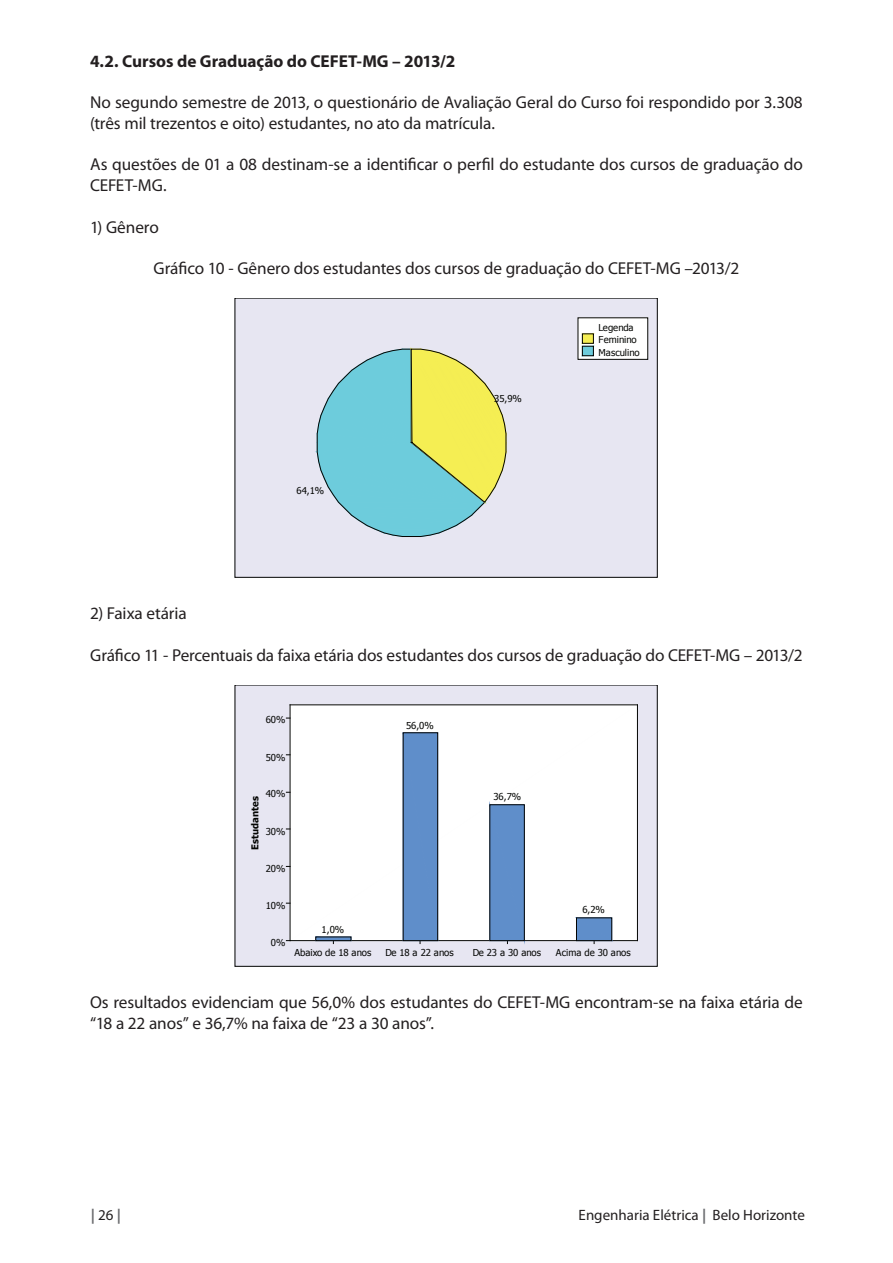
<style>
.page{position:relative;width:893px;height:1263px;background:#fff}
.page>*{position:absolute;margin:0;border:0;box-sizing:border-box;transform-origin:0 0}
.t1{font:17.25px/20.7px "Myriad Pro";letter-spacing:-.01em;color:#231f20}
.t2{font:700 17.25px "Myriad Pro";letter-spacing:-.005em;color:#231f20}
.t3{font:15px "Myriad Pro";color:#231f20}
.t4{font:700 15px "Myriad Pro";color:#6c6d70}
.t5{font:9.6px "Tahoma";letter-spacing:-.01em;color:#040503}
.t6{font:700 9.6px "Tahoma";letter-spacing:.015em;color:#040503}
.t7{font:9.45px/12.5px "Tahoma";color:#040503}
.s1{font-weight:400;color:#231f20}
.s2{font-weight:700;color:#6c6d70}
</style>
<div class="page">
<div style="left:237px;top:300px;width:419px;height:276px;background:#e7e6f2"></div>
<div style="left:235px;top:298px;width:423px;height:280px;border:1px solid #040503"></div>
<svg style="left:313px;top:346px;width:210px;height:191px;background:#b1d8bb"></svg>
<svg style="left:577px;top:316px;width:73px;height:44px"></svg>
<div style="left:582px;top:346px;width:12px;height:10px;border:1px solid #040503"></div>
<div style="left:237px;top:687px;width:419px;height:278px;background:#e7e6f2"></div>
<div style="left:235px;top:685px;width:423px;height:282px;border:1px solid #040503"></div>
<svg style="left:289px;top:703px;width:349px;height:239px"></svg>
<hr style="left:290px;top:704px;width:347px;height:1px;background:#040503">
<hr style="left:290px;top:940px;width:347px;height:1px;background:#040503">
<hr style="left:637px;top:705px;width:1px;height:235px;background:#040503">
<hr style="left:290px;top:705px;width:1px;height:235px;background:#040503">
<svg style="left:575px;top:917px;width:39px;height:26px"></svg>
<div style="left:576px;top:917px;width:36px;height:24px;border:1px solid #040503"></div>
<div style="left:489px;top:806px;width:36px;height:140px;background:#5f8eca"></div>
<div style="left:489px;top:804px;width:36px;height:137px;border:1px solid #040503"></div>
<svg style="left:402px;top:724px;width:37px;height:225px;background:#6e97cc"></svg>
<div style="left:403px;top:732px;width:35px;height:209px;border:1px solid #040503"></div>
<svg style="left:315px;top:936px;width:50px;height:7px"></svg>
<div style="left:315px;top:936px;width:36px;height:5px;border:1px solid #040503"></div>
<p class="t2" style="left:90px;top:50px;width:367px">4.2. Cursos de Graduação do CEFET-MG – 2013/2</p>
<p class="t1" style="left:90px;top:92px;width:714px">No segundo semestre de 2013, o questionário de Avaliação Geral do Curso foi respondido por 3.308 (três mil trezentos e oito) estudantes, no ato da matrícula.</p>
<p class="t1" style="left:90px;top:154px;width:715px">As questões de 01 a 08 destinam-se a identificar o perfil do estudante dos cursos de graduação do<br>CEFET-MG.</p>
<p class="t1" style="left:90px;top:216px;width:70px">1) Gênero</p>
<p class="t1" style="left:154px;top:258px;width:587px">Gráfico 10 - Gênero dos estudantes dos cursos de graduação do CEFET-MG –2013/2</p>
<p class="t7" style="left:598px;top:321px;width:37px">Legenda</p>
<p class="t7" style="left:297px;top:483px;width:29px">64,1%</p>
<p class="t7" style="left:494px;top:392px;width:29px">35,9%</p>
<p class="t7" style="left:598px;top:333px;width:43px">Feminino<br>Masculino</p>
<p class="t1" style="left:90px;top:603px;width:98px">2) Faixa etária</p>
<p class="t1" style="left:90px;top:644px;width:714px">Gráfico 11 - Percentuais da faixa etária dos estudantes dos cursos de graduação do CEFET-MG – 2013/2</p>
<p class="t5" style="left:266px;top:713px;width:21px">60%</p>
<p class="t5" style="left:266px;top:751px;width:21px">50%</p>
<p class="t5" style="left:266px;top:787px;width:21px">40%</p>
<p class="t5" style="left:266px;top:825px;width:21px">30%</p>
<p class="t5" style="left:266px;top:862px;width:21px">20%</p>
<p class="t5" style="left:266px;top:899px;width:21px">10%</p>
<p class="t5" style="left:271px;top:936px;width:16px">0%</p>
<p class="t6" style="left:248px;top:849px;width:55px;rotate:-90deg">Estudantes</p>
<p class="t5" style="left:322px;top:923px;width:24px">1,0%</p>
<p class="t5" style="left:406px;top:719px;width:29px">56,0%</p>
<p class="t5" style="left:493px;top:790px;width:29px">36,7%</p>
<p class="t5" style="left:582px;top:903px;width:24px">6,2%</p>
<p class="t5" style="left:294px;top:946px;width:78px">Abaixo de 18 anos</p>
<p class="t5" style="left:385px;top:946px;width:70px">De 18 a 22 anos</p>
<p class="t5" style="left:473px;top:946px;width:70px">De 23 a 30 anos</p>
<p class="t5" style="left:556px;top:946px;width:76px">Acima de 30 anos</p>
<p class="t1" style="left:90px;top:992px;width:714px">Os resultados evidenciam que 56,0% dos estudantes do CEFET-MG encontram-se na faixa etária de “18 a 22 anos” e 36,7% na faixa de “23 a 30 anos”.</p>
<p class="t4" style="left:91px;top:1205px;width:32px">| <span class="s1">26</span> |</p>
<p class="t3" style="left:579px;top:1205px;width:228px">Engenharia Elétrica <span class="s2">|</span> Belo Horizonte</p>
</div>
